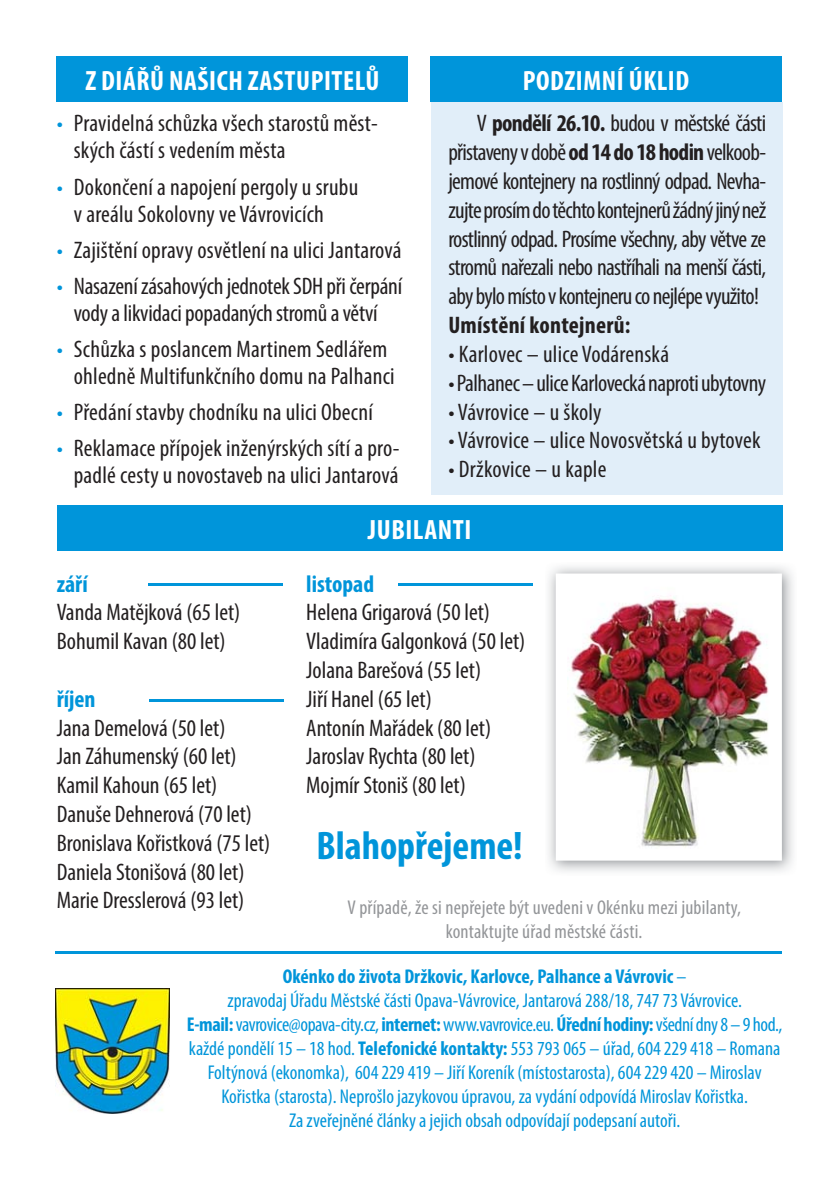
<style>
.page{position:relative;width:840px;height:1191px;background:#fff}
.page>*{position:absolute;margin:0;border:0;box-sizing:border-box;transform-origin:0 0}
.t1{font:700 condensed 40px "Myriad Pro";color:#0095da}
.t2{font:700 condensed 28px "Myriad Pro";letter-spacing:.02em;color:#fff}
.t3{font:condensed 24px/28.8px "Myriad Pro";color:#231f20}
.t4{font:condensed 24px "Myriad Pro";letter-spacing:-.02em;color:#231f20}
.t5{font:700 condensed 24px "Myriad Pro";letter-spacing:.01em;color:#231f20}
.t6{font:700 condensed 24px "Myriad Pro";color:#0095da}
.t7{font:condensed 20px/24px "Myriad Pro";color:#0095da;text-align:center}
.t8{font:condensed 20px/24px "Myriad Pro";letter-spacing:.01em;color:#939598;text-align:center}
.s1{color:#0095da}
.s2{font-weight:700}
</style>
<div class="page">
<img style="left:55px;top:988px;width:114px;height:125px">
<div style="left:57px;top:505px;width:725px;height:46px;background:#0095da"></div>
<div style="left:57px;top:57px;width:351px;height:45px;background:#0095da"></div>
<hr style="left:148px;top:584px;width:135px;height:2px;background:#0095da">
<hr style="left:55px;top:951px;width:726px;height:2px;background:#0095da">
<div style="left:430px;top:57px;width:351px;height:45px;background:#0095da"></div>
<div style="left:431px;top:102px;width:351px;height:392px;background:#e1eef9"></div>
<hr style="left:398px;top:584px;width:134px;height:2px;background:#0095da">
<hr style="left:149px;top:699px;width:134px;height:2px;background:#0095da">
<img style="left:555px;top:573px;width:226px;height:287px">
<p class="t2" style="left:85px;top:70px;width:295px">Z DIÁŘŮ NAŠICH ZASTUPITELŮ</p>
<p class="t3" style="left:74px;top:112px;width:305px;line-height:27px;text-indent:-17px"><span class="s1">•</span> Pravidelná schůzka všech starostů měst&shy;ských částí s vedením města</p>
<p class="t3" style="left:74px;top:175px;width:286px;line-height:27px;text-indent:-17px"><span class="s1">•</span> Dokončení a napojení pergoly u srubu v areálu Sokolovny ve Vávrovicích</p>
<p class="t3" style="left:57px;top:238px;width:346px"><span class="s1">•</span> Zajištění opravy osvětlení na ulici Jantarová</p>
<p class="t3" style="left:57px;top:275px;width:347px;line-height:27px;text-align:center"><span class="s1">•</span> Nasazení zásahových jednotek SDH při čerpání vody a likvidaci popadaných stromů a větví</p>
<p class="t3" style="left:57px;top:338px;width:339px;line-height:27px;text-align:right"><span class="s1">•</span> Schůzka s poslancem Martinem Sedlářem ohledně Multifunkčního domu na Palhanci</p>
<p class="t3" style="left:57px;top:400px;width:317px"><span class="s1">•</span> Předání stavby chodníku na ulici Obecní</p>
<p class="t3" style="left:57px;top:437px;width:344px;line-height:27px;text-align:right"><span class="s1">•</span> Reklamace přípojek inženýrských sítí a pro&shy;padlé cesty u novostaveb na ulici Jantarová</p>
<p class="t2" style="left:522px;top:70px;width:168px">PODZIMNÍ ÚKLID</p>
<p class="t3" style="left:448px;top:111px;width:319px;text-align:justify;text-indent:28px">V <span class="s2">pondělí 26.10.</span> budou v městské části přistaveny v době <span class="s2">od 14 do 18 hodin</span> velkoob&shy;jemové kontejnery na rostlinný odpad. Nevha&shy;zujte prosím do těchto kontejnerů žádný jiný než rostlinný odpad. Prosíme všechny, aby větve ze stromů nařezali nebo nastříhali na menší části, aby bylo místo v kontejneru co nejlépe využito!</p>
<p class="t5" style="left:448px;top:316px;width:183px">Umístění kontejnerů:</p>
<p class="t3" style="left:448px;top:342px;width:222px">• Karlovec – ulice Vodárenská</p>
<p class="t4" style="left:448px;top:373px;width:319px">• Palhanec – ulice Karlovecká naproti ubytovny</p>
<p class="t3" style="left:448px;top:399px;width:155px">• Vávrovice – u školy</p>
<p class="t3" style="left:448px;top:428px;width:313px">• Vávrovice – ulice Novosvětská u bytovek</p>
<p class="t3" style="left:448px;top:457px;width:159px">• Držkovice – u kaple</p>
<p class="t6" style="left:57px;top:574px;width:32px">září</p>
<p class="t3" style="left:57px;top:600px;width:185px">Vanda Matějková (65 let)<br>Bohumil Kavan (80 let)</p>
<p class="t6" style="left:57px;top:689px;width:40px">říjen</p>
<p class="t3" style="left:57px;top:715px;width:215px">Jana Demelová (50 let)<br>Jan Záhumenský (60 let)<br>Kamil Kahoun (65 let)<br>Danuše Dehnerová (70 let)<br>Bronislava Kořistková (75 let)<br>Daniela Stonišová (80 let)<br>Marie Dresslerová (93 let)</p>
<p class="t2" style="left:368px;top:519px;width:105px">JUBILANTI</p>
<p class="t6" style="left:306px;top:574px;width:69px">listopad</p>
<p class="t3" style="left:306px;top:600px;width:220px">Helena Grigarová (50 let)<br>Vladimíra Galgonková (50 let)<br>Jolana Barešová (55 let)<br>Jiří Hanel (65 let)<br>Antonín Mařádek (80 let)<br>Jaroslav Rychta (80 let)<br>Mojmír Stoniš (80 let)</p>
<h1 class="t1" style="left:316px;top:830px;width:207px">Blahopřejeme!</h1>
<p class="t8" style="left:347px;top:897px;width:395px">V případě, že si nepřejete být uvedeni v Okénku mezi jubilanty, kontaktujte úřad městské části.</p>
<p class="t7" style="left:187px;top:966px;width:596px"><span class="s2">Okénko do života Držkovic, Karlovce, Palhance a Vávrovic</span> –<br>zpravodaj Úřadu Městské části Opava-Vávrovice, Jantarová 288/18, 747 73 Vávrovice.<br><span class="s2">E-mail:</span> vavrovice@opava-city.cz, <span class="s2">internet:</span> www.vavrovice.eu. <span class="s2">Úřední hodiny:</span> všední dny 8 – 9 hod., každé pondělí 15 – 18 hod. <span class="s2">Telefonické kontakty:</span> 553 793 065 – úřad, 604 229 418 – Romana Foltýnová (ekonomka), 604 229 419 – Jiří Koreník (místostarosta), 604 229 420 – Miroslav Kořistka (starosta). Neprošlo jazykovou úpravou, za vydání odpovídá Miroslav Kořistka.<br>Za zveřejněné články a jejich obsah odpovídají podepsaní autoři.</p>
</div>
